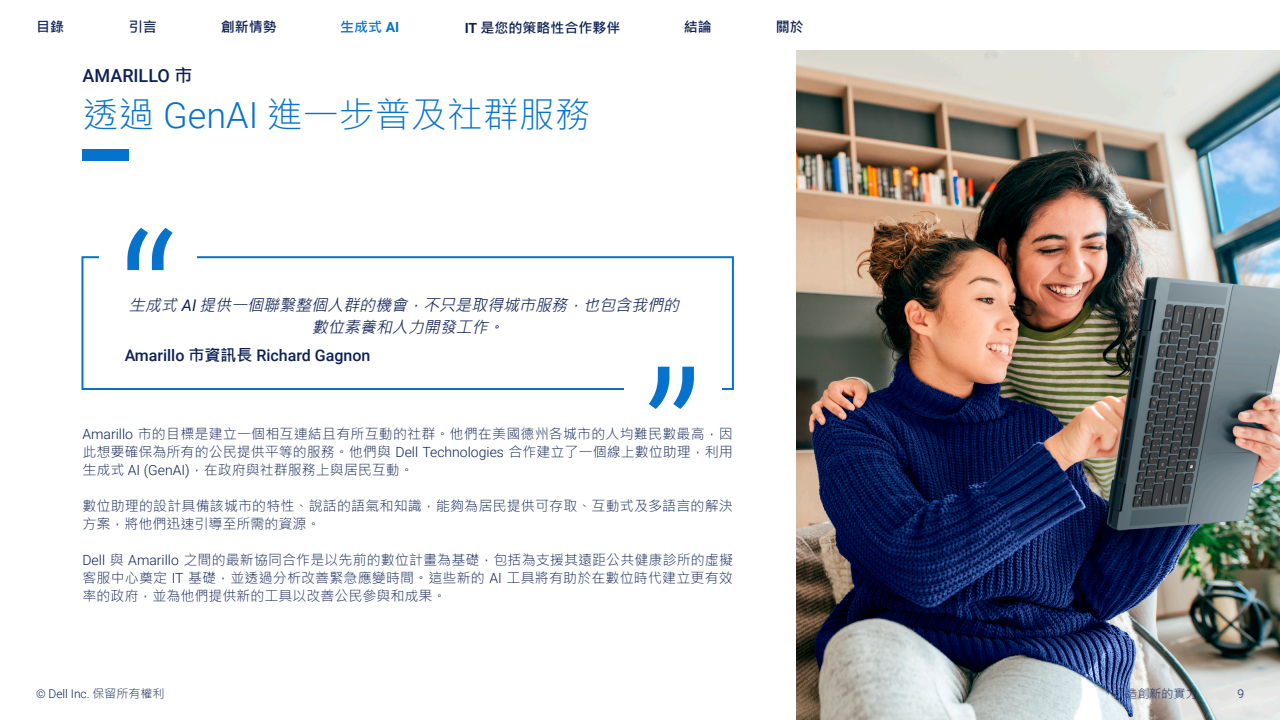
<style>
.page{position:relative;width:1280px;height:720px;background:#fff}
.page>*{position:absolute;margin:0;border:0;box-sizing:border-box;transform-origin:0 0}
.t1{font:300 200px "Roboto";color:#0672cb}
.t2{font:300 36px "Microsoft Jheng Hei";color:#0672cb}
.t3{font:500 18px "Roboto";color:#0d2155}
.t4{font:italic 16px/22px "Microsoft Jheng Hei";color:#0d2155;text-align:center}
.t5{font:500 16px "Roboto";color:#0d2155}
.t6{font:300 14px/18px "Microsoft Jheng Hei";color:#0d2155;text-align:justify}
.t7{font:700 14px "Microsoft Jheng Hei";color:#0d2155}
.t8{font:700 14px "Microsoft Jheng Hei";color:#0672cb}
.t9{font:300 12px "Roboto";color:#0d2155}
.t10{font:300 12px "Microsoft Jheng Hei";color:#0d2155}
.s1{font-family:"Roboto"}
.s2{font-family:"Microsoft Jheng Hei";font-weight:700}
.s3{font-family:"Microsoft Jheng Hei"}
</style>
<div class="page">
<div style="left:81px;top:256px;width:653px;height:134px;border:2px solid #0672cb"></div>
<div style="left:99px;top:221px;width:98px;height:54px;background:#fff"></div>
<img style="left:796px;top:50px;width:484px;height:670px">
<div style="left:82px;top:150px;width:47px;height:11px;background:#0672cb"></div>
<div style="left:624px;top:362px;width:98px;height:54px;background:#fff"></div>
<p class="t7" style="left:36px;top:18px;width:29px">目錄</p>
<p class="t7" style="left:129px;top:18px;width:29px">引言</p>
<p class="t7" style="left:221px;top:18px;width:58px">創新情勢</p>
<p class="t8" style="left:340px;top:18px;width:60px">生成式 <span class="s1">AI</span></p>
<p class="t7" style="left:465px;top:19px;width:157px"><span class="s1">IT</span> 是您的策略性合作夥伴</p>
<p class="t7" style="left:684px;top:18px;width:29px">結論</p>
<p class="t7" style="left:776px;top:18px;width:29px">關於</p>
<p class="t3" style="left:82px;top:63px;width:112px">AMARILLO <span class="s2">市</span></p>
<p class="t2" style="left:82px;top:92px;width:510px">透過 <span class="s1">GenAI</span> 進一步普及社群服務</p>
<p class="t1" style="left:118px;top:168px;width:61px">“</p>
<p class="t4" style="left:129px;top:294px;width:556px">生成式 <span class="s1">A I</span> 提供一個聯繫整個人群的機會，不只是取得城市服務，也包含我們的數位素養和人力開發工作。</p>
<p class="t5" style="left:125px;top:344px;width:247px">Amarillo <span class="s2">市資訊長</span> Richard Gagnon</p>
<p class="t1" style="left:704px;top:468px;width:61px;rotate:-180deg">“</p>
<p class="t6" style="left:82px;top:425px;width:652px"><span class="s1">Amarillo</span> 市的目標是建立一個相互連結且有所互動的社群。他們在美國德州各城市的人均難民數最高，因此想要確保為所有的公民提供平等的服務。他們與 <span class="s1">Dell Technologies</span> 合作建立了一個線上數位助理，利用生成式 <span class="s1">AI (GenAI)</span>，在政府與社群服務上與居民互動。</p>
<p class="t6" style="left:82px;top:497px;width:652px">數位助理的設計具備該城市的特性、說話的語氣和知識，能夠為居民提供可存取、互動式及多語言的解決方案，將他們迅速引導至所需的資源。</p>
<p class="t6" style="left:82px;top:551px;width:652px"><span class="s1">Dell</span> 與 <span class="s1">Amarillo</span> 之間的最新協同合作是以先前的數位計畫為基礎，包括為支援其遠距公共健康診所的虛擬客服中心奠定 <span class="s1">IT</span> 基礎，並透過分析改善緊急應變時間。這些新的 <span class="s1">AI</span> 工具將有助於在數位時代建立更有效率的政府，並為他們提供新的工具以改善公民參與和成果。</p>
<p class="t9" style="left:36px;top:685px;width:130px">© Dell Inc. <span class="s3">保留所有權利</span></p>
<p class="t10" style="left:1114px;top:686px;width:85px">打造創新的實力</p>
<p class="t9" style="left:1237px;top:685px;width:8px">9</p>
</div>
